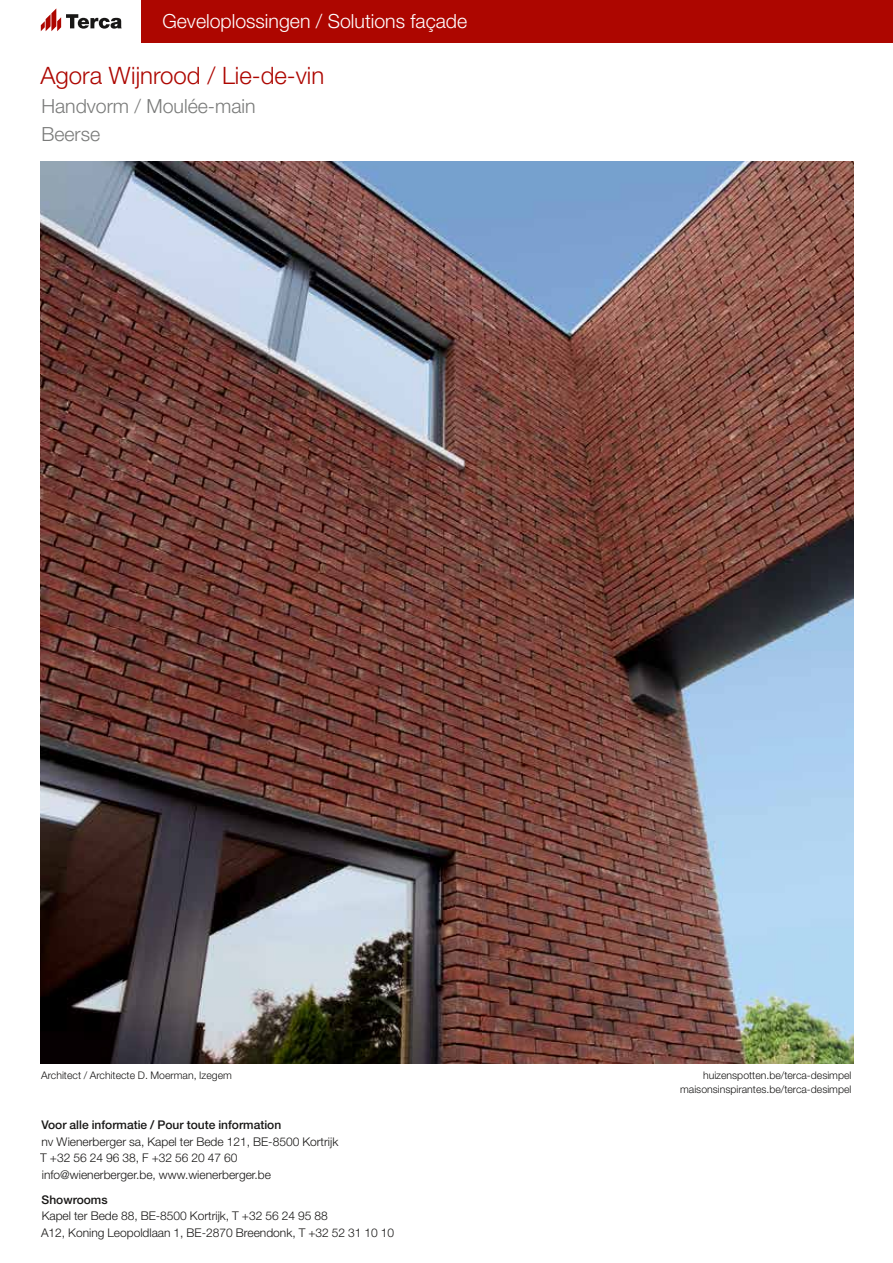
<style>
.page{position:relative;width:893px;height:1263px;background:#fff}
.page>*{position:absolute;margin:0;border:0;box-sizing:border-box;transform-origin:0 0}
.t1{font:300 24px "Helvetica Neue LT Std";color:#ad0600}
.t2{font:300 19.5px "Helvetica Neue LT Std";color:#fff}
.t3{font:300 19.5px/28.5px "Helvetica Neue LT Std";color:#7a7b7a}
.t4{font:300 12px/16.5px "Helvetica Neue LT Std";color:#181716}
.t5{font:500 12px "Helvetica Neue LT Std";color:#181716}
.t6{font:300 10.5px/13.5px "Helvetica Neue LT Std";color:#181716;text-align:right}
</style>
<div class="page">
<svg style="left:41px;top:8px;width:81px;height:23px"></svg>
<div style="left:142px;top:0;width:751px;height:43px;background:#ad0600"></div>
<img style="left:41px;top:162px;width:812px;height:901px">
<h2 class="t2" style="left:162px;top:9px;width:306px">Geveloplossingen / Solutions façade</h2>
<h1 class="t1" style="left:40px;top:61px;width:285px">Agora Wijnrood / Lie-de-vin</h1>
<h2 class="t3" style="left:41px;top:91px;width:216px">Handvorm / Moulée-main<br>Beerse</h2>
<p class="t6" style="left:41px;top:1068px;width:192px">Architect / Architecte D. Moerman, Izegem</p>
<p class="t6" style="left:680px;top:1068px;width:173px">huizenspotten.be/terca-desimpel maisonsinspirantes.be/terca-desimpel</p>
<p class="t5" style="left:41px;top:1118px;width:241px">Voor alle informatie / Pour toute information</p>
<p class="t4" style="left:40px;top:1133px;width:300px">nv Wienerberger sa, Kapel ter Bede 121, BE-8500 Kortrijk<br>T +32 56 24 96 38, F +32 56 20 47 60 info@wienerberger.be, www.wienerberger.be</p>
<p class="t5" style="left:42px;top:1192px;width:68px">Showrooms</p>
<p class="t4" style="left:41px;top:1207px;width:355px">Kapel ter Bede 88, BE-8500 Kortrijk, T +32 56 24 95 88<br>A12, Koning Leopoldlaan 1, BE-2870 Breendonk, T +32 52 31 10 10</p>
</div>
